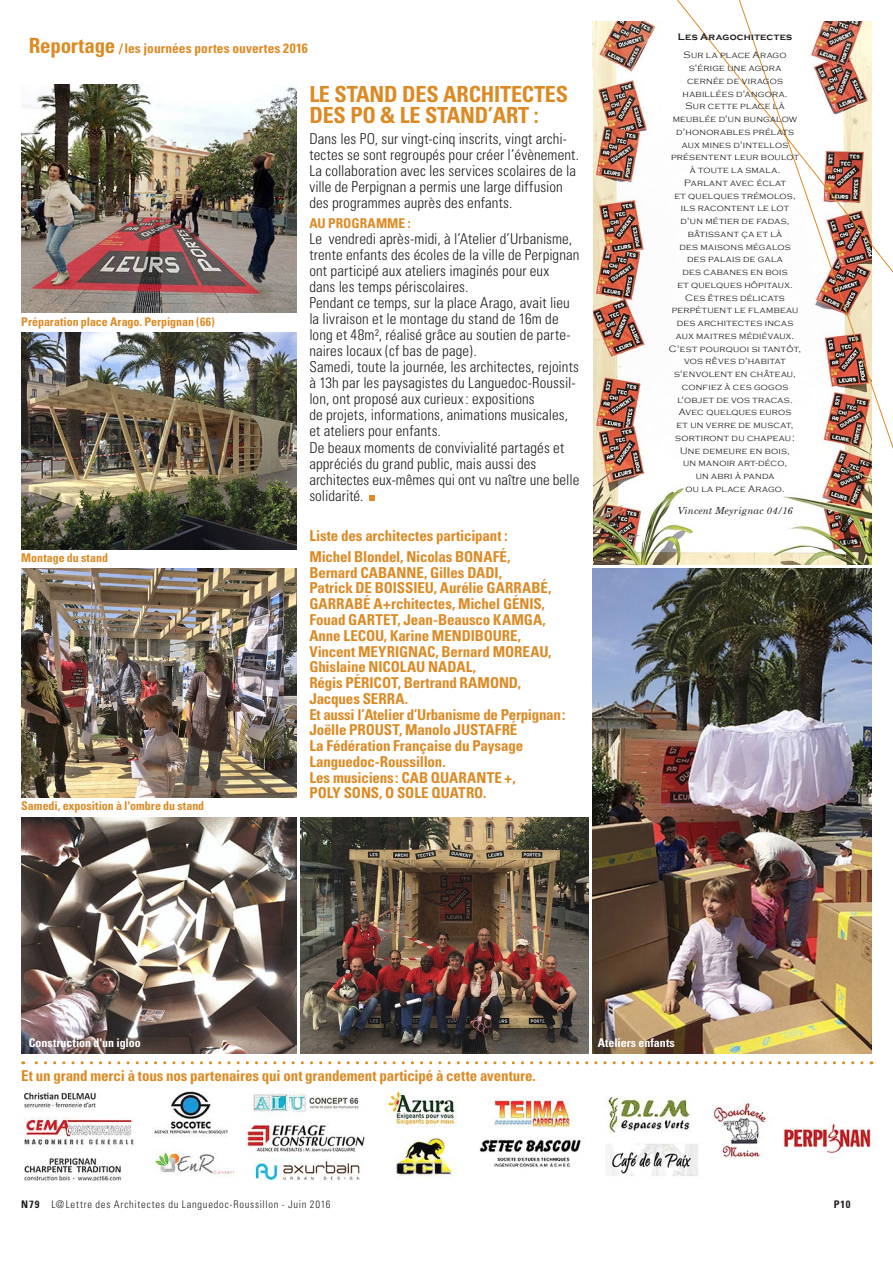
<style>
.page{position:relative;width:893px;height:1263px;background:#fff}
.page>*{position:absolute;margin:0;border:0;box-sizing:border-box;transform-origin:0 0}
.t1{font:700 condensed 22.2px/21.3px "Univers";letter-spacing:-.01em;color:#dc8a24}
.t2{font:300 condensed 15px/16px "Univers";letter-spacing:.005em;color:#231f20}
.t3{font:700 condensed 15px/15.8px "Univers";letter-spacing:-.01em;color:#dc8a24}
.t4{font:700 condensed 13.5px "Univers";letter-spacing:.005em;color:#dc8a24}
.t5{font:700 condensed 12px "Univers";letter-spacing:-.005em;color:#dc8a24}
.t6{font:700 condensed 12px "Univers";color:#fff}
.t7{font:300 condensed 10.5px "Univers";letter-spacing:.07em;color:#231f20}
.t8{font:700 condensed 10.5px "Univers";color:#231f20}
.t9{font:italic 9.75px "Century Schoolbook";letter-spacing:.02em;color:#231f20}
.t10{font:700 9.75px "Copperplate Gothic";letter-spacing:.03em;color:#231f20}
.t11{font:300 9.45px "Copperplate Gothic";letter-spacing:.025em;color:#231f20}
.t12{font:300 9.45px "Copperplate Gothic";letter-spacing:.045em;color:#231f20}
.s1{font-size:21px}
.s2{font-weight:700}
</style>
<div class="page">
<img style="left:592px;top:21px;width:280px;height:544px">
<img style="left:21px;top:333px;width:275px;height:216px">
<img style="left:24px;top:1090px;width:848px;height:91px">
<svg style="left:369px;top:495px;width:5px;height:6px"></svg>
<img style="left:21px;top:84px;width:275px;height:229px">
<img style="left:21px;top:569px;width:275px;height:229px">
<img style="left:21px;top:817px;width:275px;height:236px">
<svg style="left:669px;top:0;width:69px;height:291px"></svg>
<svg style="left:738px;top:0;width:155px;height:487px"></svg>
<svg style="left:23px;top:1061px;width:839px;height:3px"></svg>
<img style="left:301px;top:817px;width:287px;height:236px">
<img style="left:592px;top:569px;width:280px;height:484px">
<p class="t4" style="left:29px;top:40px;width:281px"><span class="s1">Reportage</span> /les journées portes ouvertes 2016</p>
<p class="t5" style="left:21px;top:314px;width:195px">Préparation place Arago. Perpignan (66)</p>
<p class="t5" style="left:21px;top:550px;width:88px">Montage du stand</p>
<p class="t5" style="left:21px;top:799px;width:185px">Samedi, exposition à l'ombre du stand</p>
<p class="t1" style="left:309px;top:83px;width:260px">LE STAND DES ARCHITECTES<br>DES PO &amp; LE STAND’ART :</p>
<p class="t2" style="left:309px;top:131px;width:271px">Dans les PO, sur vingt-cinq inscrits, vingt archi&shy;tectes se sont regroupés pour créer l’évènement.</p>
<p class="t2" style="left:309px;top:163px;width:268px">La collaboration avec les services scolaires de la ville de Perpignan a permis une large diffusion des programmes auprès des enfants.</p>
<p class="t4" style="left:309px;top:215px;width:103px">AU PROGRAMME :</p>
<p class="t2" style="left:309px;top:230px;width:272px">Le vendredi après-midi, à l’Atelier d’Urbanisme, trente enfants des écoles de la ville de Perpignan ont participé aux ateliers imaginés pour eux<br>dans les temps périscolaires.</p>
<p class="t2" style="left:309px;top:295px;width:263px">Pendant ce temps, sur la place Arago, avait lieu la livraison et le montage du stand de 16m de long et 48m², réalisé grâce au soutien de parte&shy;naires locaux (cf bas de page).</p>
<p class="t2" style="left:309px;top:359px;width:271px">Samedi, toute la journée, les architectes, rejoints à 13h par les paysagistes du Languedoc-Roussil&shy;lon, ont proposé aux curieux: expositions</p>
<p class="t2" style="left:309px;top:407px;width:260px">de projets, informations, animations musicales,</p>
<p class="t2" style="left:309px;top:423px;width:133px">et ateliers pour enfants.</p>
<p class="t2" style="left:309px;top:439px;width:256px">De beaux moments de convivialité partagés et</p>
<p class="t2" style="left:309px;top:455px;width:229px">appréciés du grand public, mais aussi des</p>
<p class="t2" style="left:309px;top:471px;width:272px">architectes eux-mêmes qui ont vu naître une belle solidarité.</p>
<p class="t3" style="left:309px;top:528px;width:200px">Liste des architectes participant :</p>
<p class="t3" style="left:309px;top:549px;width:203px">Michel Blondel, Nicolas BONAFÉ,</p>
<p class="t3" style="left:309px;top:564px;width:194px">Bernard CABANNE, Gilles DADI,</p>
<p class="t3" style="left:309px;top:580px;width:244px">Patrick DE BOISSIEU, Aurélie GARRABÉ,<br>GARRABÉ A+rchitectes, Michel GÉNIS,</p>
<p class="t3" style="left:309px;top:612px;width:238px">Fouad GARTET, Jean-Beausco KAMGA,<br>Anne LECOU, Karine MENDIBOURE,</p>
<p class="t3" style="left:309px;top:643px;width:244px">Vincent MEYRIGNAC, Bernard MOREAU,<br>Ghislaine NICOLAU NADAL,</p>
<p class="t3" style="left:309px;top:675px;width:213px">Régis PÉRICOT, Bertrand RAMOND,</p>
<p class="t3" style="left:309px;top:690px;width:100px">Jacques SERRA.</p>
<p class="t3" style="left:309px;top:706px;width:258px">Et aussi l’Atelier d’Urbanisme de Perpignan:<br>Joëlle PROUST, Manolo JUSTAFRÉ</p>
<p class="t3" style="left:309px;top:738px;width:215px">La Fédération Française du Paysage<br>Languedoc-Roussillon.</p>
<p class="t3" style="left:309px;top:769px;width:208px">Les musiciens: CAB QUARANTE +,</p>
<p class="t3" style="left:309px;top:785px;width:179px">POLY SONS, O SOLE QUATRO.</p>
<p class="t10" style="left:678px;top:32px;width:116px">Les Aragochitectes</p>
<p class="t11" style="left:684px;top:50px;width:104px">Sur la place Arago</p>
<p class="t11" style="left:689px;top:63px;width:94px">s'érige une agora</p>
<p class="t11" style="left:687px;top:76px;width:97px">cernée de viragos</p>
<p class="t11" style="left:682px;top:88px;width:107px">habillées d'angora.</p>
<p class="t11" style="left:686px;top:101px;width:100px">Sur cette place là</p>
<p class="t11" style="left:673px;top:114px;width:126px">meublée d'un bungalow</p>
<p class="t11" style="left:676px;top:127px;width:119px">d'honorables prélats</p>
<p class="t11" style="left:682px;top:139px;width:108px">aux mines d'intellos</p>
<p class="t11" style="left:671px;top:152px;width:130px">présentent leur boulot</p>
<p class="t12" style="left:690px;top:165px;width:92px">à toute la smala.</p>
<p class="t11" style="left:684px;top:178px;width:103px">Parlant avec éclat</p>
<p class="t11" style="left:674px;top:190px;width:123px">et quelques trémolos,</p>
<p class="t11" style="left:681px;top:203px;width:110px">ils racontent le lot</p>
<p class="t11" style="left:681px;top:216px;width:110px">d'un métier de fadas,</p>
<p class="t11" style="left:688px;top:229px;width:96px">bâtissant ça et là</p>
<p class="t11" style="left:679px;top:241px;width:113px">des maisons mégalos</p>
<p class="t11" style="left:687px;top:254px;width:97px">des palais de gala</p>
<p class="t11" style="left:682px;top:267px;width:107px">des cabanes en bois</p>
<p class="t11" style="left:677px;top:280px;width:117px">et quelques hôpitaux.</p>
<p class="t11" style="left:685px;top:292px;width:101px">Ces êtres délicats</p>
<p class="t11" style="left:672px;top:305px;width:128px">perpétuent le flambeau</p>
<p class="t11" style="left:677px;top:318px;width:118px">des architectes incas</p>
<p class="t11" style="left:676px;top:331px;width:120px">aux maitres médiévaux.</p>
<p class="t11" style="left:669px;top:343px;width:134px">C'est pourquoi si tantôt,</p>
<p class="t11" style="left:684px;top:356px;width:103px">vos rêves d'habitat</p>
<p class="t11" style="left:674px;top:369px;width:123px">s'envolent en château,</p>
<p class="t11" style="left:682px;top:382px;width:108px">confiez à ces gogos</p>
<p class="t11" style="left:677px;top:394px;width:117px">l'objet de vos tracas.</p>
<p class="t11" style="left:679px;top:407px;width:114px">Avec quelques euros</p>
<p class="t11" style="left:677px;top:420px;width:118px">et un verre de muscat,</p>
<p class="t11" style="left:675px;top:433px;width:121px">sortiront du chapeau:</p>
<p class="t11" style="left:680px;top:445px;width:111px">Une demeure en bois,</p>
<p class="t11" style="left:683px;top:458px;width:106px">un manoir art-déco,</p>
<p class="t11" style="left:696px;top:471px;width:80px">un abri à panda</p>
<p class="t11" style="left:685px;top:484px;width:101px">ou la place Arago.</p>
<p class="t9" style="left:677px;top:505px;width:117px">Vincent Meyrignac 04/16</p>
<p class="t6" style="left:29px;top:1035px;width:114px">Construction d'un igloo</p>
<p class="t6" style="left:598px;top:1035px;width:79px">Ateliers enfants</p>
<p class="t3" style="left:21px;top:1068px;width:516px">Et un grand merci à tous nos partenaires qui ont grandement participé à cette aventure.</p>
<p class="t7" style="left:21px;top:1197px;width:311px"><span class="s2">N79</span> L@Lettre des Architectes du Languedoc-Roussillon - Juin 2016</p>
<p class="t8" style="left:834px;top:1197px;width:18px">P10</p>
</div>
